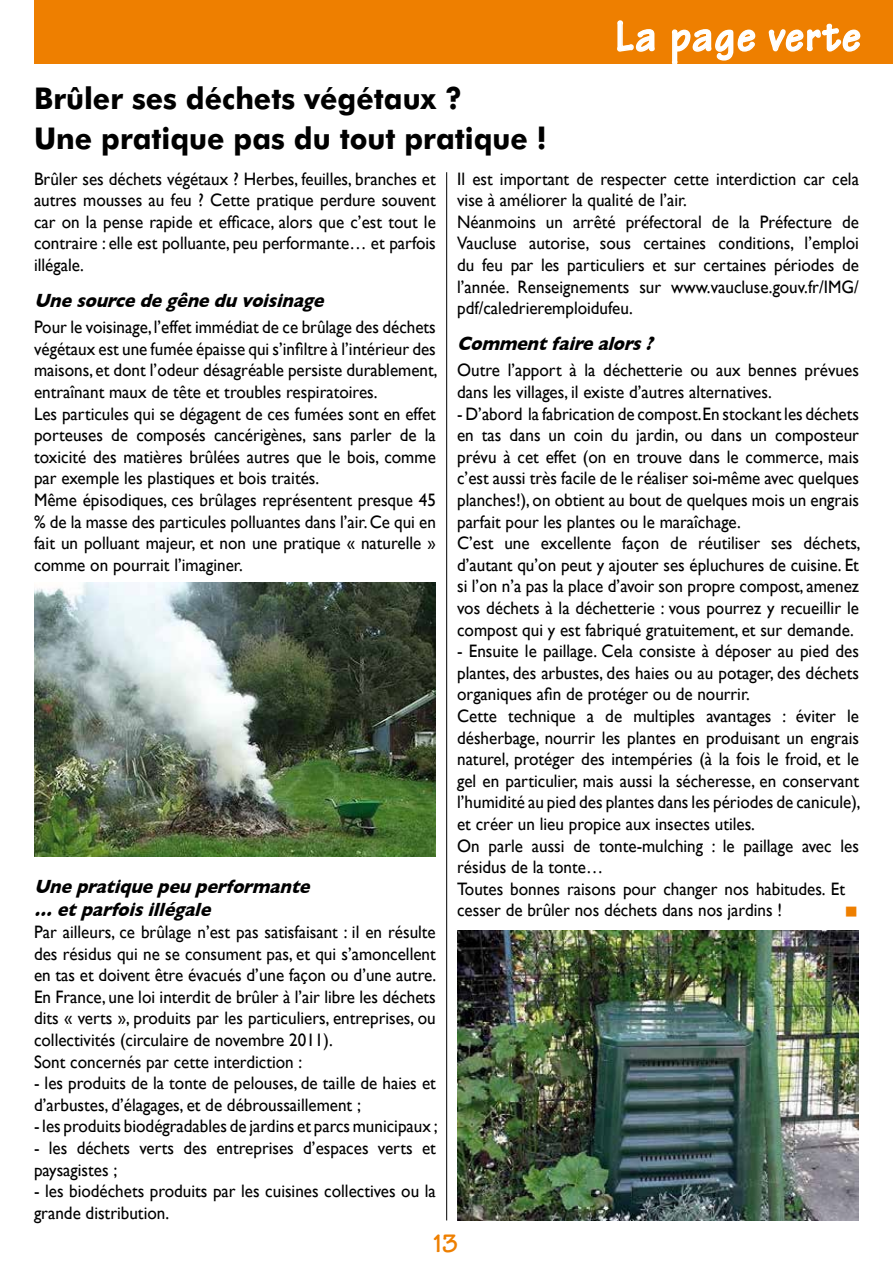
<style>
.page{position:relative;width:893px;height:1263px;background:#fff}
.page>*{position:absolute;margin:0;border:0;box-sizing:border-box;transform-origin:0 0}
.t1{font:700 45px "Tekton";letter-spacing:.04em;color:#fff;scale:.9 1}
.t2{font:700 30px/40.2px "Futura BT";color:#000;scale:.95 1}
.t3{font:700 27px "Tekton";color:#ee7f00}
.t4{font:italic 700 19.5px/23.4px "Gill Sans";color:#000;scale:.9 1}
.t5{font:18px/21.6px "Gill Sans";color:#000;scale:.95 1}
.t6{font:15px "Zapf Dingbats ITC";color:#ee7f00;scale:.95 1}
</style>
<div class="page">
<div style="left:34px;top:0;width:859px;height:64px;background:#ee7f00"></div>
<svg style="left:617px;top:20px;width:38px;height:32px"></svg>
<svg style="left:671px;top:29px;width:85px;height:35px"></svg>
<svg style="left:768px;top:23px;width:93px;height:29px"></svg>
<img style="left:34px;top:583px;width:402px;height:274px">
<hr style="left:446px;top:172px;width:1px;height:1048px;background:#000">
<img style="left:457px;top:930px;width:402px;height:290px">
<h2 class="t2" style="left:34px;top:78px;width:541px">Brûler ses déchets végétaux ?<br>Une pratique pas du tout pratique !</h2>
<h1 class="t1" style="left:615px;top:8px;width:274px">La page verte</h1>
<p class="t5" style="left:34px;top:168px;width:424px;text-align:justify">Brûler ses déchets végétaux ? Herbes, feuilles, branches et autres mousses au feu ? Cette pratique perdure souvent car on la pense rapide et efficace, alors que c’est tout le contraire : elle est polluante, peu performante… et parfois illégale.</p>
<p class="t4" style="left:34px;top:289px;width:330px">Unesourcedegêneduvoisinage</p>
<p class="t5" style="left:34px;top:316px;width:426px">Pour le voisinage, l’effet immédiat de ce brûlage des déchets végétaux est une fumée épaisse qui s’infiltre à l’intérieur des maisons, et dont l’odeur désagréable persiste durablement, entraînant maux de tête et troubles respiratoires.<br>Les particules qui se dégagent de ces fumées sont en effet porteuses de composés cancérigènes, sans parler de la toxicité des matières brûlées autres que le bois, comme par exemple les plastiques et bois traités.<br>Même épisodiques, ces brûlages représentent presque 45 % de la masse des particules polluantes dans l’air. Ce qui en fait un polluant majeur, et non une pratique « naturelle » comme on pourrait l’imaginer.</p>
<p class="t4" style="left:34px;top:875px;width:314px">Unepratiquepeuperformante … etparfoisillégale</p>
<p class="t5" style="left:34px;top:921px;width:425px">Par ailleurs, ce brûlage n’est pas satisfaisant : il en résulte des résidus qui ne se consument pas, et qui s’amoncellent en tas et doivent être évacués d’une façon ou d’une autre.<br>En France, une loi interdit de brûler à l’air libre les déchets dits « verts », produits par les particuliers, entreprises, ou collectivités (circulaire de novembre 2011).<br>Sont concernés par cette interdiction :</p>
<p class="t5" style="left:34px;top:1072px;width:424px">- les produits de la tonte de pelouses, de taille de haies et d’arbustes, d’élagages, et de débroussaillement ;</p>
<p class="t5" style="left:34px;top:1115px;width:426px">- les produits biodégradables de jardins et parcs municipaux ;</p>
<p class="t5" style="left:34px;top:1137px;width:424px">- les déchets verts des entreprises d’espaces verts et paysagistes ;</p>
<p class="t5" style="left:34px;top:1180px;width:424px">- les biodéchets produits par les cuisines collectives ou la grande distribution.</p>
<p class="t5" style="left:457px;top:168px;width:425px">Il est important de respecter cette interdiction car cela vise à améliorer la qualité de l’air.<br>Néanmoins un arrêté préfectoral de la Préfecture de Vaucluse autorise, sous certaines conditions, l’emploi du feu par les particuliers et sur certaines périodes de l’année. Renseignements sur www.vaucluse.gouv.fr/IMG/ pdf/caledrieremploidufeu.</p>
<p class="t4" style="left:457px;top:332px;width:225px">Commentfairealors ?</p>
<p class="t5" style="left:457px;top:359px;width:424px">Outre l’apport à la déchetterie ou aux bennes prévues dans les villages, il existe d’autres alternatives.</p>
<p class="t5" style="left:457px;top:402px;width:426px">- D’abord la fabrication de compost. En stockant les déchets en tas dans un coin du jardin, ou dans un composteur prévu à cet effet (on en trouve dans le commerce, mais c’est aussi très facile de le réaliser soi-même avec quelques planches!), on obtient au bout de quelques mois un engrais parfait pour les plantes ou le maraîchage.<br>C’est une excellente façon de réutiliser ses déchets, d’autant qu’on peut y ajouter ses épluchures de cuisine. Et si l’on n’a pas la place d’avoir son propre compost, amenez vos déchets à la déchetterie : vous pourrez y recueillir le compost qui y est fabriqué gratuitement, et sur demande.</p>
<p class="t5" style="left:457px;top:640px;width:426px">- Ensuite le paillage. Cela consiste à déposer au pied des plantes, des arbustes, des haies ou au potager, des déchets organiques afin de protéger ou de nourrir.<br>Cette technique a de multiples avantages : éviter le désherbage, nourrir les plantes en produisant un engrais naturel, protéger des intempéries (à la fois le froid, et le gel en particulier, mais aussi la sécheresse, en conservant l’humidité au pied des plantes dans les périodes de canicule), et créer un lieu propice aux insectes utiles.<br>On parle aussi de tonte-mulching : le paillage avec les résidus de la tonte…<br>Toutes bonnes raisons pour changer nos habitudes. Et cesser de brûler nos déchets dans nos jardins !</p>
<p class="t6" style="left:844px;top:917px;width:13px;rotate:-90deg">■</p>
<h3 class="t3" style="left:434px;top:1226px;width:26px">13</h3>
</div>
